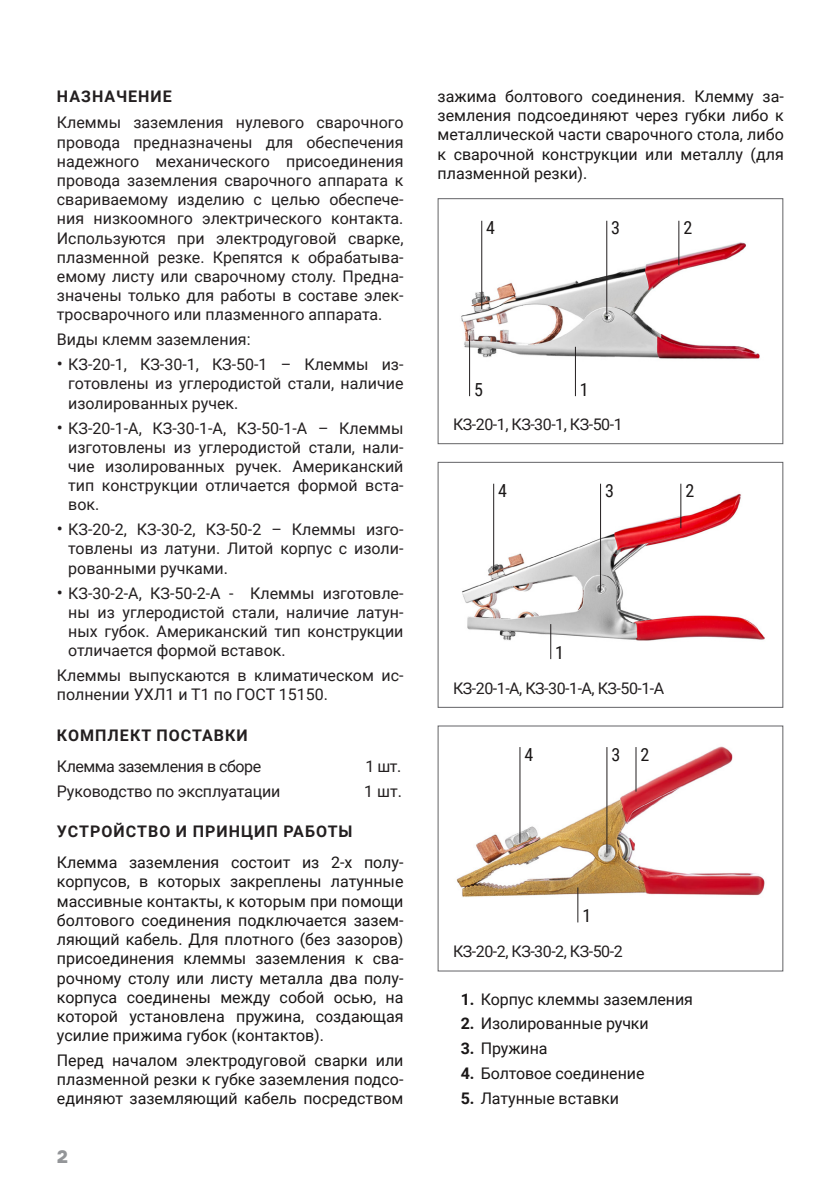
<style>
.page{position:relative;width:840px;height:1191px;background:#fff}
.page>*{position:absolute;margin:0;border:0;box-sizing:border-box;transform-origin:0 0}
.Основной_текст{font:18px "Roboto Condensed";color:#1a1717}
.t1{font:900 18px "Formular";color:#939598}
.Основной_текст-2{font:16px/19.2px "Roboto";color:#231f20;text-align:justify}
.Основной_текст-3{font:16px/19.2px "Roboto";color:#1a1717;text-align:justify}
.Основной_текст-4{font:16px "Roboto";letter-spacing:-.03em;color:#231f20}
.Заголовок_ЛЕВЫЙ{font:700 16px "Roboto";letter-spacing:.065em;color:#231f20}
.s1{font-family:"Roboto Condensed";font-size:18px}
.s2{font-weight:700}
</style>
<div class="page">
<img style="left:462px;top:482px;width:322px;height:188px">
<hr style="left:680px;top:484px;width:1px;height:44px;background:#231f20">
<hr style="left:493px;top:484px;width:1px;height:88px;background:#231f20">
<hr style="left:599px;top:484px;width:1px;height:106px;background:#231f20">
<hr style="left:550px;top:624px;width:1px;height:35px;background:#231f20">
<img style="left:461px;top:224px;width:299px;height:163px">
<hr style="left:678px;top:221px;width:1px;height:44px;background:#231f20">
<hr style="left:481px;top:221px;width:1px;height:88px;background:#231f20">
<hr style="left:606px;top:221px;width:1px;height:93px;background:#231f20">
<hr style="left:574px;top:347px;width:1px;height:49px;background:#231f20">
<hr style="left:469px;top:335px;width:1px;height:61px;background:#231f20">
<img style="left:456px;top:746px;width:309px;height:177px">
<div style="left:437px;top:462px;width:345px;height:246px;border:1px solid #636366"></div>
<div style="left:437px;top:198px;width:345px;height:246px;border:1px solid #636366"></div>
<hr style="left:635px;top:747px;width:1px;height:44px;background:#231f20">
<hr style="left:519px;top:747px;width:1px;height:95px;background:#231f20">
<hr style="left:606px;top:747px;width:1px;height:106px;background:#231f20">
<hr style="left:577px;top:887px;width:1px;height:35px;background:#231f20">
<p class="Заголовок_ЛЕВЫЙ" style="left:57px;top:85px;width:116px">НАЗНАЧЕНИЕ</p>
<p class="Основной_текст-2" style="left:57px;top:113px;width:348px">Клеммы заземления нулевого сварочного провода предназначены для обеспечения надежного механического присоединения провода заземления сварочного аппарата к свариваемому изделию с целью обеспече&shy;ния низкоомного электрического контакта.<br>Используются при электродуговой сварке, плазменной резке. Крепятся к обрабатыва&shy;емому листу или сварочному столу. Предна&shy;значены только для работы в составе элек&shy;тросварочного или плазменного аппарата.</p>
<p class="Основной_текст-2" style="left:57px;top:329px;width:195px">Виды клемм заземления:</p>
<p class="Основной_текст-2" style="left:68px;top:354px;width:336px;text-indent:-11px"><span class="s1">•</span> КЗ-20-1, КЗ-30-1, КЗ-50-1 – Клеммы из&shy;готовлены из углеродистой стали, наличие изолированных ручек.</p>
<p class="Основной_текст-2" style="left:68px;top:418px;width:336px;text-indent:-11px"><span class="s1">•</span> КЗ-20-1-А, КЗ-30-1-А, КЗ-50-1-А – Клеммы изготовлены из углеродистой стали, нали&shy;чие изолированных ручек. Американский тип конструкции отличается формой вста&shy;вок.</p>
<p class="Основной_текст-2" style="left:68px;top:519px;width:336px;text-indent:-11px"><span class="s1">•</span> КЗ-20-2, КЗ-30-2, КЗ-50-2 – Клеммы изго&shy;товлены из латуни. Литой корпус с изоли&shy;рованными ручками.</p>
<p class="Основной_текст-2" style="left:68px;top:582px;width:336px;text-indent:-11px"><span class="s1">•</span> КЗ-30-2-А, КЗ-50-2-А - Клеммы изготовле&shy;ны из углеродистой стали, наличие латун&shy;ных губок. Американский тип конструкции отличается формой вставок.</p>
<p class="Основной_текст-2" style="left:57px;top:665px;width:348px">Клеммы выпускаются в климатическом ис&shy;полнении УХЛ1 и Т1 по ГОСТ 15150.</p>
<p class="Заголовок_ЛЕВЫЙ" style="left:57px;top:724px;width:192px">КОМПЛЕКТ ПОСТАВКИ</p>
<p class="Основной_текст-4" style="left:57px;top:755px;width:206px">Клемма заземления в сборе</p>
<p class="Основной_текст-2" style="left:365px;top:756px;width:37px">1 шт.</p>
<p class="Основной_текст-2" style="left:57px;top:781px;width:225px">Руководство по эксплуатации</p>
<p class="Основной_текст-2" style="left:364px;top:781px;width:39px">1 шт.</p>
<p class="Заголовок_ЛЕВЫЙ" style="left:57px;top:820px;width:297px">УСТРОЙСТВО И ПРИНЦИП РАБОТЫ</p>
<p class="Основной_текст-3" style="left:57px;top:852px;width:348px">Клемма заземления состоит из 2-х полу&shy;корпусов, в которых закреплены латунные массивные контакты, к которым при помощи болтового соединения подключается зазем&shy;ляющий кабель. Для плотного (без зазоров) присоединения клеммы заземления к сва&shy;рочному столу или листу металла два полу&shy;корпуса соединены между собой осью, на которой установлена пружина, создающая усилие прижима губок (контактов).</p>
<p class="Основной_текст-3" style="left:57px;top:1050px;width:348px">Перед началом электродуговой сварки или плазменной резки к губке заземления подсо&shy;единяют заземляющий кабель посредством</p>
<p class="t1" style="left:57px;top:1145px;width:13px">2</p>
<p class="Основной_текст-3" style="left:437px;top:86px;width:347px">зажима болтового соединения. Клемму за&shy;земления подсоединяют через губки либо к металлической части сварочного стола, либо к сварочной конструкции или металлу (для плазменной резки).</p>
<p class="Основной_текст" style="left:486px;top:215px;width:10px">4</p>
<p class="Основной_текст" style="left:611px;top:215px;width:10px">3</p>
<p class="Основной_текст" style="left:683px;top:215px;width:10px">2</p>
<p class="Основной_текст" style="left:474px;top:377px;width:10px">5</p>
<p class="Основной_текст" style="left:579px;top:377px;width:10px">1</p>
<p class="Основной_текст-4" style="left:453px;top:413px;width:171px">КЗ-20-1, КЗ-30-1, КЗ-50-1</p>
<p class="Основной_текст" style="left:498px;top:478px;width:10px">4</p>
<p class="Основной_текст" style="left:604px;top:478px;width:10px">3</p>
<p class="Основной_текст" style="left:685px;top:478px;width:10px">2</p>
<p class="Основной_текст" style="left:555px;top:640px;width:10px">1</p>
<p class="Основной_текст-4" style="left:453px;top:677px;width:213px">КЗ-20-1-А, КЗ-30-1-А, КЗ-50-1-А</p>
<p class="Основной_текст" style="left:524px;top:741px;width:10px">4</p>
<p class="Основной_текст" style="left:611px;top:741px;width:10px">3</p>
<p class="Основной_текст" style="left:640px;top:741px;width:10px">2</p>
<p class="Основной_текст" style="left:582px;top:903px;width:10px">1</p>
<p class="Основной_текст-4" style="left:453px;top:940px;width:171px">КЗ-20-2, КЗ-30-2, КЗ-50-2</p>
<p class="Основной_текст-3" style="left:460px;top:988px;width:233px"><span class="s2">1.</span> Корпус клеммы заземления</p>
<p class="Основной_текст-3" style="left:460px;top:1013px;width:189px"><span class="s2">2.</span> Изолированные ручки</p>
<p class="Основной_текст-3" style="left:460px;top:1038px;width:88px"><span class="s2">3.</span> Пружина</p>
<p class="Основной_текст-3" style="left:460px;top:1063px;width:185px"><span class="s2">4.</span> Болтовое соединение</p>
<p class="Основной_текст-3" style="left:460px;top:1088px;width:159px"><span class="s2">5.</span> Латунные вставки</p>
</div>
